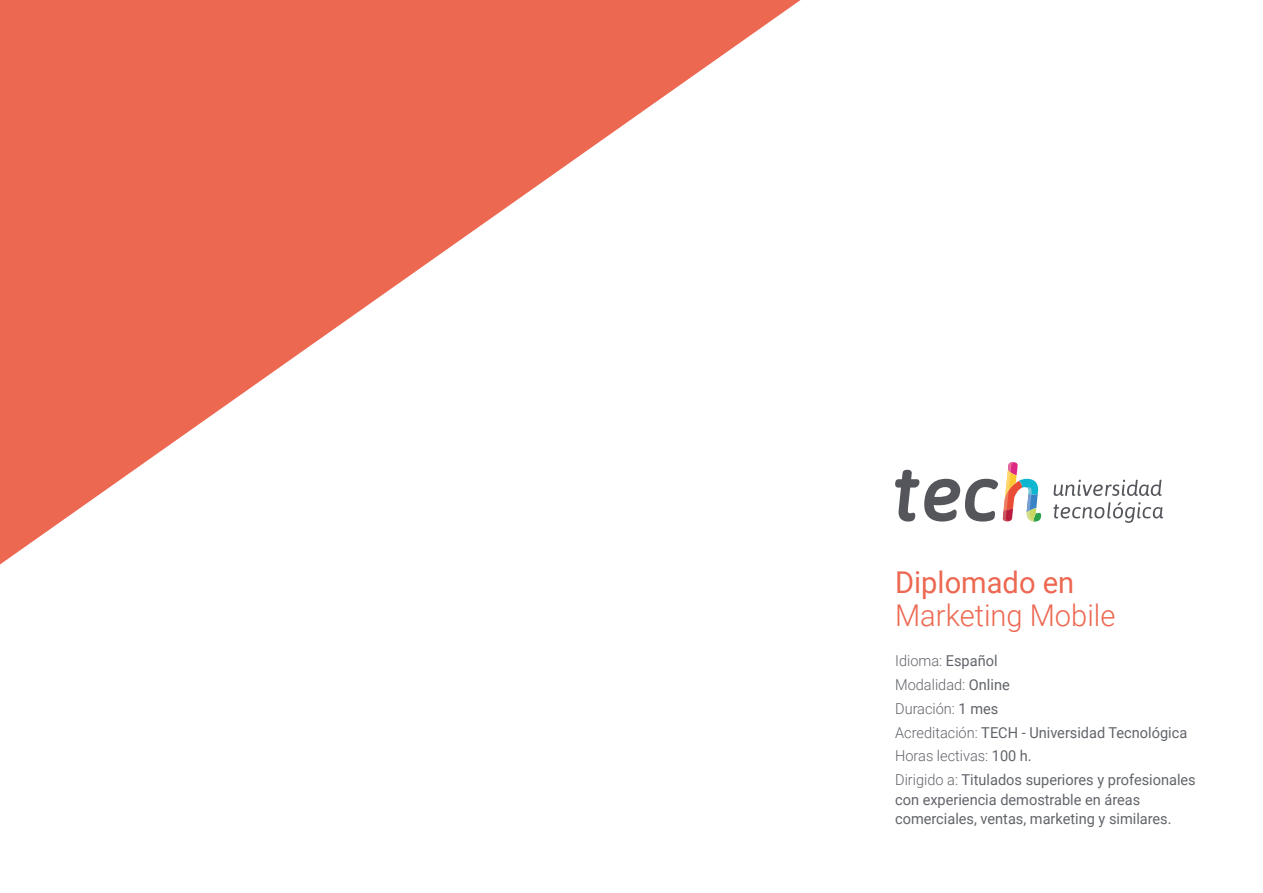
<style>
.page{position:relative;width:1263px;height:893px;background:#fff}
.page>*{position:absolute;margin:0;border:0;box-sizing:border-box;transform-origin:0 0}
.t1{font:300 30px "Roboto";color:#ed6851}
.t2{font:30px "Roboto";color:#ed6851}
.t3{font:15px/23.7px "Roboto";color:#61646a}
.s1{font-weight:300}
</style>
<div class="page">
<svg style="left:0;top:0;width:801px;height:564px"></svg>
<svg style="left:895px;top:462px;width:146px;height:60px"></svg>
<svg style="left:1053px;top:480px;width:108px;height:16px"></svg>
<svg style="left:1053px;top:502px;width:110px;height:21px"></svg>
<h1 class="t2" style="left:895px;top:561px;width:181px">Diplomado en</h1>
<h1 class="t1" style="left:895px;top:594px;width:222px">Marketing Mobile</h1>
<p class="t3" style="left:895px;top:649px;width:302px"><span class="s1">Idioma:</span> Español<br><span class="s1">Modalidad:</span> Online<br><span class="s1">Duración:</span> 1 mes<br><span class="s1">Acreditación:</span> TECH - Universidad Tecnológica<br><span class="s1">Horas lectivas:</span> 100 h.<br><span class="s1">Dirigido a:</span> Titulados superiores y profesionales</p>
<p class="t3" style="left:895px;top:789px;width:278px;line-height:19.5px">con experiencia demostrable en áreas comerciales, ventas, marketing y similares.</p>
</div>
